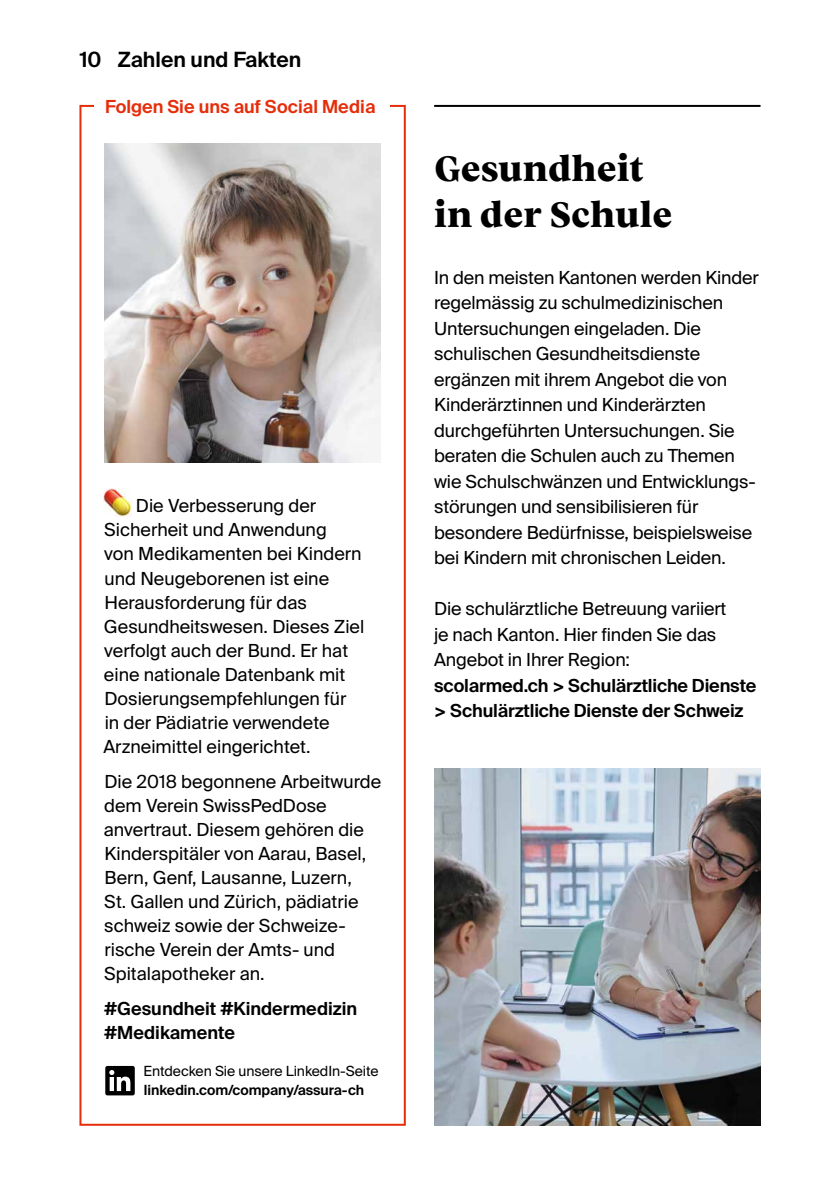
<style>
.page{position:relative;width:840px;height:1191px;background:#fff}
.page>*{position:absolute;margin:0;border:0;box-sizing:border-box;transform-origin:0 0}
.t1{font:800 36px/45.4px "Vesterbro";color:#000}
.t2{font:600 21px "Suisse Intl";color:#000}
.t3{font:18px/24px "Suisse Intl";letter-spacing:-.01em;color:#000}
.t4{font:600 18px/24px "Suisse Intl";letter-spacing:-.01em;color:#000}
.t5{font:600 18px "Suisse Intl";color:#e62d0a}
.t6{font:14px "Suisse Intl";letter-spacing:-.005em;color:#000}
.t7{font:600 14px "Suisse Intl";letter-spacing:-.005em;color:#000}
</style>
<div class="page">
<img style="left:105px;top:143px;width:275px;height:319px">
<img style="left:434px;top:768px;width:326px;height:357px">
<div style="left:79px;top:105px;width:326px;height:1020px;border:2px solid #e62d0a"></div>
<img style="left:103px;top:488px;width:29px;height:28px">
<hr style="left:434px;top:105px;width:326px;height:2px;background:#000">
<svg style="left:105px;top:1066px;width:30px;height:29px"></svg>
<div style="left:94px;top:98px;width:295px;height:16px;background:#fff"></div>
<p class="t2" style="left:80px;top:47px;width:23px">10</p>
<p class="t2" style="left:118px;top:47px;width:185px">Zahlen und Fakten</p>
<p class="t5" style="left:105px;top:96px;width:272px">Folgen Sie uns auf Social Media</p>
<p class="t3" style="left:103px;top:494px;width:262px;text-indent:32px">Die Verbesserung der<br>Sicherheit und Anwendung<br>von Medikamenten bei Kindern und Neugeborenen ist eine<br>Herausforderung für das<br>Gesundheitswesen. Dieses Ziel verfolgt auch der Bund. Er hat eine nationale Datenbank mit<br>Dosierungsempfehlungen für in der Pädiatrie verwendete<br>Arzneimittel eingerichtet.</p>
<p class="t3" style="left:104px;top:769px;width:279px">Die 2018 begonnene Arbeitwurde dem Verein SwissPedDose anvertraut. Diesem gehören die<br>Kinderspitäler von Aarau, Basel,<br>Bern, Genf, Lausanne, Luzern,<br>St. Gallen und Zürich, pädiatrie schweiz sowie der Schweize&shy;rische Verein der Amts- und<br>Spitalapotheker an.</p>
<p class="t4" style="left:104px;top:997px;width:254px">#Gesundheit #Kindermedizin #Medikamente</p>
<p class="t6" style="left:143px;top:1063px;width:236px">Entdecken Sie unsere LinkedIn-Seite</p>
<p class="t7" style="left:144px;top:1082px;width:222px">linkedin.com/company/assura-ch</p>
<h1 class="t1" style="left:434px;top:145px;width:239px">Gesundheit in der Schule</h1>
<p class="t3" style="left:434px;top:264px;width:326px;line-height:25.6px">In den meisten Kantonen werden Kinder regelmässig zu schulmedizinischen Untersuchungen eingeladen. Die schulischen Gesundheitsdienste ergänzen mit ihrem Angebot die von Kinderärztinnen und Kinderärzten durchgeführten Untersuchungen. Sie beraten die Schulen auch zu Themen wie Schulschwänzen und Entwicklungs&shy;störungen und sensibilisieren für besondere Bedürfnisse, beispielsweise bei Kindern mit chronischen Leiden.</p>
<p class="t3" style="left:434px;top:596px;width:293px;line-height:25.6px">Die schulärztliche Betreuung variiert je nach Kanton. Hier finden Sie das<br>Angebot in Ihrer Region:</p>
<p class="t4" style="left:434px;top:673px;width:324px;line-height:25.6px">scolarmed.ch &gt; Schulärztliche Dienste &gt; Schulärztliche Dienste der Schweiz</p>
</div>
